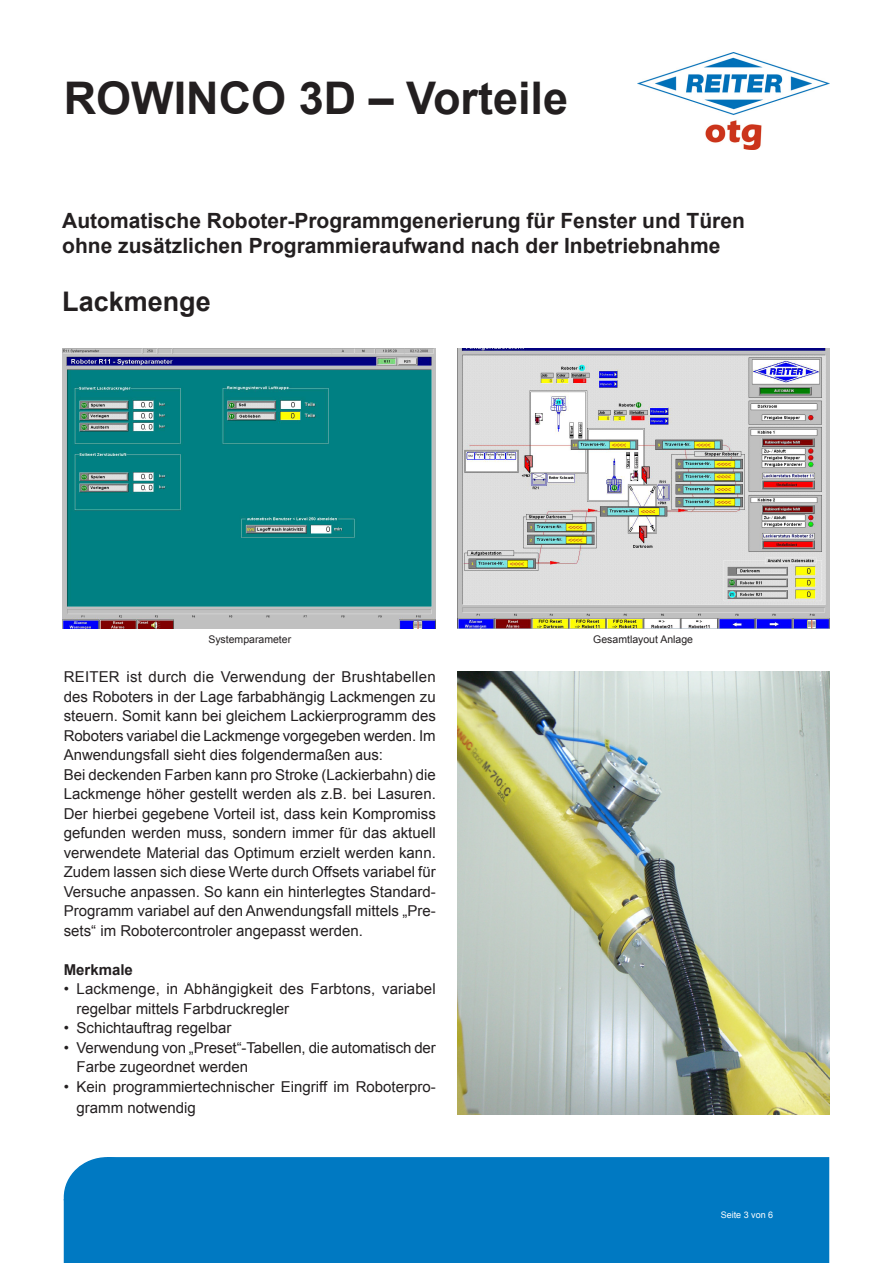
<style>
.page{position:relative;width:893px;height:1263px;background:#fff}
.page>*{position:absolute;margin:0;border:0;box-sizing:border-box;transform-origin:0 0}
.Titel_Produkt{font:700 45px "Arial";color:#231f20}
.Titel_Beschreibung{font:700 27px "Arial";color:#231f20}
.Titel_Beschreibung-2{font:700 21px/25.2px "Arial";color:#231f20}
.Fließtext{font:15px/19.5px "Arial";color:#231f20;text-align:justify}
.Aufzählung{font:15px/19.5px "Arial";color:#231f20}
.Überschrift_10_pt{font:700 15px "Arial";color:#231f20}
.Bildunterschrift{font:10.5px "Arial";color:#231f20}
.Adresse{font:9px "Arial";color:#fff}
</style>
<div class="page">
<div style="left:108px;top:1158px;width:720px;height:104px;background:#0079c2"></div>
<div style="left:107px;top:1157px;width:722px;height:106px;border:2px solid #0079c2"></div>
<div style="left:65px;top:1158px;width:85px;height:79px;background:#0079c2;border-radius:50%"></div>
<div style="left:64px;top:1157px;width:86px;height:80px;border:2px solid #0079c2;border-radius:50%"></div>
<div style="left:64px;top:1200px;width:64px;height:63px;background:#0079c2"></div>
<img style="left:637px;top:53px;width:192px;height:96px">
<img style="left:62px;top:349px;width:374px;height:280px">
<img style="left:457px;top:671px;width:372px;height:443px">
<img style="left:457px;top:349px;width:372px;height:280px">
<p class="Titel_Produkt" style="left:64px;top:68px;width:506px">ROWINCO 3D – Vorteile</p>
<p class="Titel_Beschreibung-2" style="left:62px;top:209px;width:684px">Automatische Roboter-Programmgenerierung für Fenster und Türen ohne zusätzlichen Programmieraufwand nach der Inbetriebnahme</p>
<p class="Titel_Beschreibung" style="left:62px;top:283px;width:150px">Lackmenge</p>
<p class="Bildunterschrift" style="left:208px;top:633px;width:84px">Systemparameter</p>
<p class="Fließtext" style="left:64px;top:667px;width:374px">REITER ist durch die Verwendung der Brushtabellen des Roboters in der Lage farbabhängig Lackmengen zu steuern. Somit kann bei gleichem Lackierprogramm des Roboters variabel die Lackmenge vorgegeben werden. Im Anwendungsfall sieht dies folgendermaßen aus:</p>
<p class="Fließtext" style="left:64px;top:765px;width:374px">Bei deckenden Farben kann pro Stroke (Lackierbahn) die Lackmenge höher gestellt werden als z.B. bei Lasuren.<br>Der hierbei gegebene Vorteil ist, dass kein Kompromiss gefunden werden muss, sondern immer für das aktuell verwendete Material das Optimum erzielt werden kann.<br>Zudem lassen sich diese Werte durch Offsets variabel für Versuche anpassen. So kann ein hinterlegtes Standard-Programm variabel auf den Anwendungsfall mittels „Pre&shy;sets“ im Robotercontroler angepasst werden.</p>
<p class="Überschrift_10_pt" style="left:64px;top:960px;width:71px">Merkmale</p>
<p class="Aufzählung" style="left:76px;top:979px;width:361px;text-indent:-13px">• Lackmenge, in Abhängigkeit des Farbtons, variabel regelbar mittels Farbdruckregler</p>
<p class="Aufzählung" style="left:64px;top:1018px;width:169px">• Schichtauftrag regelbar</p>
<p class="Aufzählung" style="left:76px;top:1038px;width:361px;text-indent:-13px">• Verwendung von „Preset“-Tabellen, die automatisch der<br>Farbe zugeordnet werden</p>
<p class="Aufzählung" style="left:76px;top:1076px;width:361px;line-height:21px;text-indent:-13px">• Kein programmiertechnischer Eingriff im Roboterpro&shy;gramm notwendig</p>
<p class="Bildunterschrift" style="left:593px;top:633px;width:101px">Gesamtlayout Anlage</p>
<p class="Adresse" style="left:721px;top:1209px;width:54px">Seite 3 von 6</p>
</div>
